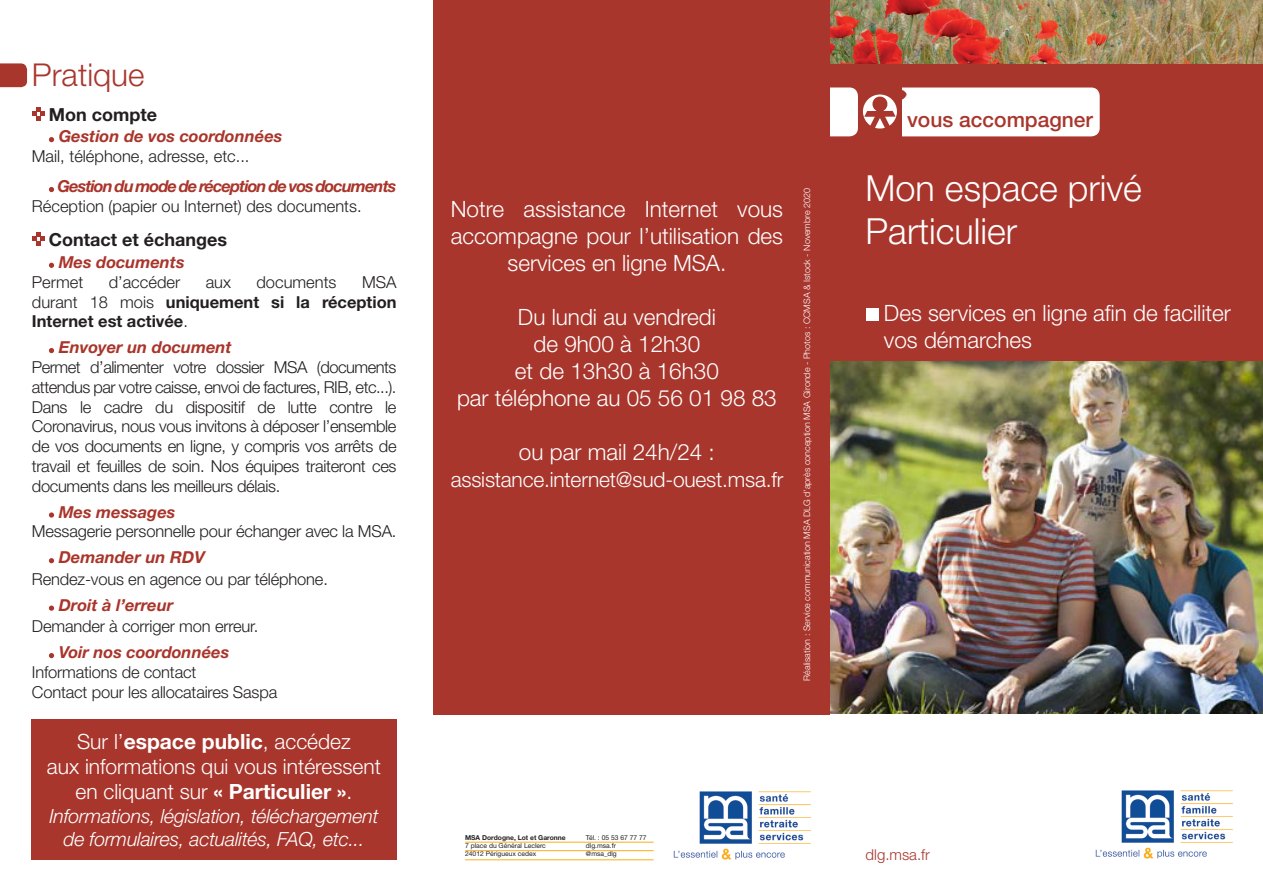
<style>
.page{position:relative;width:1263px;height:893px;background:#fff}
.page>*{position:absolute;margin:0;border:0;box-sizing:border-box;transform-origin:0 0}
.t1{font:300 36px/43.2px "Helvetica Neue LT Std";color:#fff}
.titre_1{font:300 31.5px "Helvetica Neue LT Std";color:#a8362d}
.t2{font:300 22.5px/27px "Helvetica Neue LT Std";color:#fff;text-align:center}
.t3{font:300 21px/25.2px "Helvetica Neue LT Std";color:#fff;text-align:center}
.t4{font:500 21px "Helvetica Neue LT Std";color:#a8362d}
.t5{font:italic 300 19.5px "Helvetica Neue LT Std";letter-spacing:-.01em;color:#fff}
.t6{font:700 18px "Helvetica Neue LT Std";color:#231f20}
.texte_12{font:300 16.5px/19.8px "Helvetica Neue LT Std";letter-spacing:-.01em;color:#231f20;text-align:justify}
.texte_12-2{font:italic 700 16.5px "Helvetica Neue LT Std";color:#a9352b}
.texte_12-3{font:300 16.5px/19.8px "Helvetica Neue LT Std";letter-spacing:-.03em;color:#231f20}
.t7{font:700 16.5px/19.8px "Helvetica Neue LT Std";color:#231f20;text-align:justify}
.texte_12-4{font:italic 700 16.5px "Helvetica Neue LT Std";letter-spacing:-.055em;color:#a9352b}
.t8{font:300 15px "Helvetica Neue LT Std";color:#a8362d}
.t9{font:300 9px "Helvetica Neue LT Std";color:#fff}
.t10{font:6.75px "Helvetica Neue LT Std";color:#231f20}
.t11{font:700 6.75px "Helvetica Neue LT Std";color:#231f20}
.s1{font-weight:300}
.s2{font-weight:700}
</style>
<div class="page">
<img style="left:830px;top:0;width:433px;height:64px">
<div style="left:829px;top:64px;width:434px;height:297px;background:#a8362d"></div>
<div style="left:791px;top:87px;width:67px;height:49px;background:#fff;border-radius:9px"></div>
<div style="left:866px;top:308px;width:12px;height:13px;background:#fff"></div>
<img style="left:1095px;top:790px;width:138px;height:69px">
<img style="left:830px;top:361px;width:433px;height:353px">
<div style="left:433px;top:0;width:397px;height:714px;background:#a8362d"></div>
<div style="left:31px;top:720px;width:365px;height:140px;background:#a8362d"></div>
<img style="left:673px;top:791px;width:138px;height:69px">
<svg style="left:49px;top:137px;width:5px;height:5px"></svg>
<svg style="left:49px;top:187px;width:5px;height:5px"></svg>
<svg style="left:49px;top:263px;width:5px;height:5px"></svg>
<svg style="left:49px;top:348px;width:5px;height:5px"></svg>
<svg style="left:49px;top:512px;width:5px;height:6px"></svg>
<svg style="left:49px;top:558px;width:5px;height:5px"></svg>
<svg style="left:49px;top:605px;width:5px;height:6px"></svg>
<svg style="left:49px;top:653px;width:5px;height:5px"></svg>
<svg style="left:32px;top:107px;width:13px;height:13px"></svg>
<svg style="left:32px;top:233px;width:13px;height:12px"></svg>
<svg style="left:0;top:63px;width:27px;height:24px"></svg>
<svg style="left:863px;top:88px;width:237px;height:48px;background:#f3e4e3"></svg>
<hr style="left:465px;top:842px;width:189px;height:1px;background:#faaf18">
<hr style="left:465px;top:850px;width:189px;height:1px;background:#faaf18">
<hr style="left:465px;top:859px;width:189px;height:1px;background:#faaf18">
<p class="titre_1" style="left:32px;top:56px;width:114px">Pratique</p>
<p class="t6" style="left:49px;top:103px;width:110px">Mon compte</p>
<p class="texte_12-2" style="left:59px;top:126px;width:225px">Gestion de vos coordonnées</p>
<p class="texte_12" style="left:32px;top:146px;width:219px">Mail, téléphone, adresse, etc...</p>
<p class="texte_12-4" style="left:58px;top:176px;width:340px">Gestion du mode de réception de vos documents</p>
<p class="texte_12" style="left:32px;top:196px;width:331px">Réception (papier ou Internet) des documents.</p>
<p class="t6" style="left:49px;top:229px;width:180px">Contact et échanges</p>
<p class="texte_12-2" style="left:59px;top:252px;width:127px">Mes documents</p>
<p class="texte_12" style="left:32px;top:272px;width:53px">Permet</p>
<p class="texte_12" style="left:109px;top:272px;width:73px">d’accéder</p>
<p class="texte_12" style="left:206px;top:272px;width:27px">aux</p>
<p class="texte_12" style="left:256px;top:272px;width:82px">documents</p>
<p class="t7" style="left:32px;top:272px;width:366px;text-indent:330px"><span class="s1">MSA durant 18 mois</span> uniquement si la réception Internet est activée<span class="s1">.</span></p>
<p class="texte_12-2" style="left:59px;top:337px;width:174px">Envoyer un document</p>
<p class="texte_12-3" style="left:32px;top:357px;width:366px">Permet d’alimenter votre dossier MSA (documents attendus par votre caisse, envoi de factures, RIB, etc...).</p>
<p class="texte_12" style="left:32px;top:396px;width:366px">Dans le cadre du dispositif de lutte contre le Coronavirus, nous vous invitons à déposer l’ensemble de vos documents en ligne, y compris vos arrêts de travail et feuilles de soin. Nos équipes traiteront ces documents dans les meilleurs délais.</p>
<p class="texte_12-2" style="left:59px;top:502px;width:118px">Mes messages</p>
<p class="texte_12" style="left:32px;top:521px;width:366px">Messagerie personnelle pour échanger avec la MSA.</p>
<p class="texte_12-2" style="left:59px;top:547px;width:148px">Demander un RDV</p>
<p class="texte_12" style="left:32px;top:569px;width:298px">Rendez-vous en agence ou par téléphone.</p>
<p class="texte_12-2" style="left:59px;top:595px;width:116px">Droit à l’erreur</p>
<p class="texte_12" style="left:32px;top:616px;width:228px">Demander à corriger mon erreur.</p>
<p class="texte_12-2" style="left:59px;top:642px;width:172px">Voir nos coordonnées</p>
<p class="texte_12" style="left:32px;top:662px;width:166px">Informations de contact</p>
<p class="texte_12" style="left:32px;top:682px;width:247px">Contact pour les allocataires Saspa</p>
<p class="t3" style="left:47px;top:728px;width:336px">Sur l’<span class="s2">espace public</span>, accédez<br>aux informations qui vous intéressent</p>
<p class="t3" style="left:76px;top:779px;width:278px">en cliquant sur <span class="s2">« Particulier »</span>.</p>
<p class="t5" style="left:49px;top:804px;width:331px">Informations, législation, téléchargement</p>
<p class="t5" style="left:63px;top:827px;width:303px">de formulaires, actualités, FAQ, etc...</p>
<p class="t2" style="left:451px;top:195px;width:334px">Notre assistance Internet vous accompagne pour l’utilisation des services en ligne MSA.</p>
<p class="t2" style="left:518px;top:303px;width:199px">Du lundi au vendredi</p>
<p class="t2" style="left:533px;top:330px;width:168px">de 9h00 à 12h30</p>
<p class="t2" style="left:515px;top:357px;width:205px">et de 13h30 à 16h30</p>
<p class="t2" style="left:457px;top:384px;width:321px">par téléphone au 05 56 01 98 83</p>
<p class="t2" style="left:519px;top:438px;width:197px">ou par mail 24h/24 :</p>
<p class="t3" style="left:451px;top:467px;width:334px">assistance.internet@sud-ouest.msa.fr</p>
<p class="t9" style="left:801px;top:681px;width:494px;rotate:-90deg">Réalisation : Service communication MSA DLG d’après conception MSA Gironde - Photos : CCMSA &amp; Istock - Novembre 2020</p>
<p class="t4" style="left:907px;top:107px;width:187px">vous accompagner</p>
<p class="t1" style="left:866px;top:166px;width:278px">Mon espace privé<br>Particulier</p>
<p class="t2" style="left:884px;top:299px;width:349px;text-align:left">Des services en ligne afin de faciliter vos démarches</p>
<p class="t11" style="left:465px;top:833px;width:102px">MSA Dordogne, Lot et Garonne</p>
<p class="t10" style="left:465px;top:842px;width:82px">7 place du Général Leclerc</p>
<p class="t10" style="left:465px;top:850px;width:73px">24012 Périgueux cedex</p>
<p class="t10" style="left:586px;top:833px;width:62px">Tél. : 05 53 67 77 77</p>
<p class="t10" style="left:586px;top:842px;width:32px">dlg.msa.fr</p>
<p class="t10" style="left:586px;top:850px;width:32px">@msa_dlg</p>
<p class="t8" style="left:866px;top:845px;width:66px">dlg.msa.fr</p>
</div>
